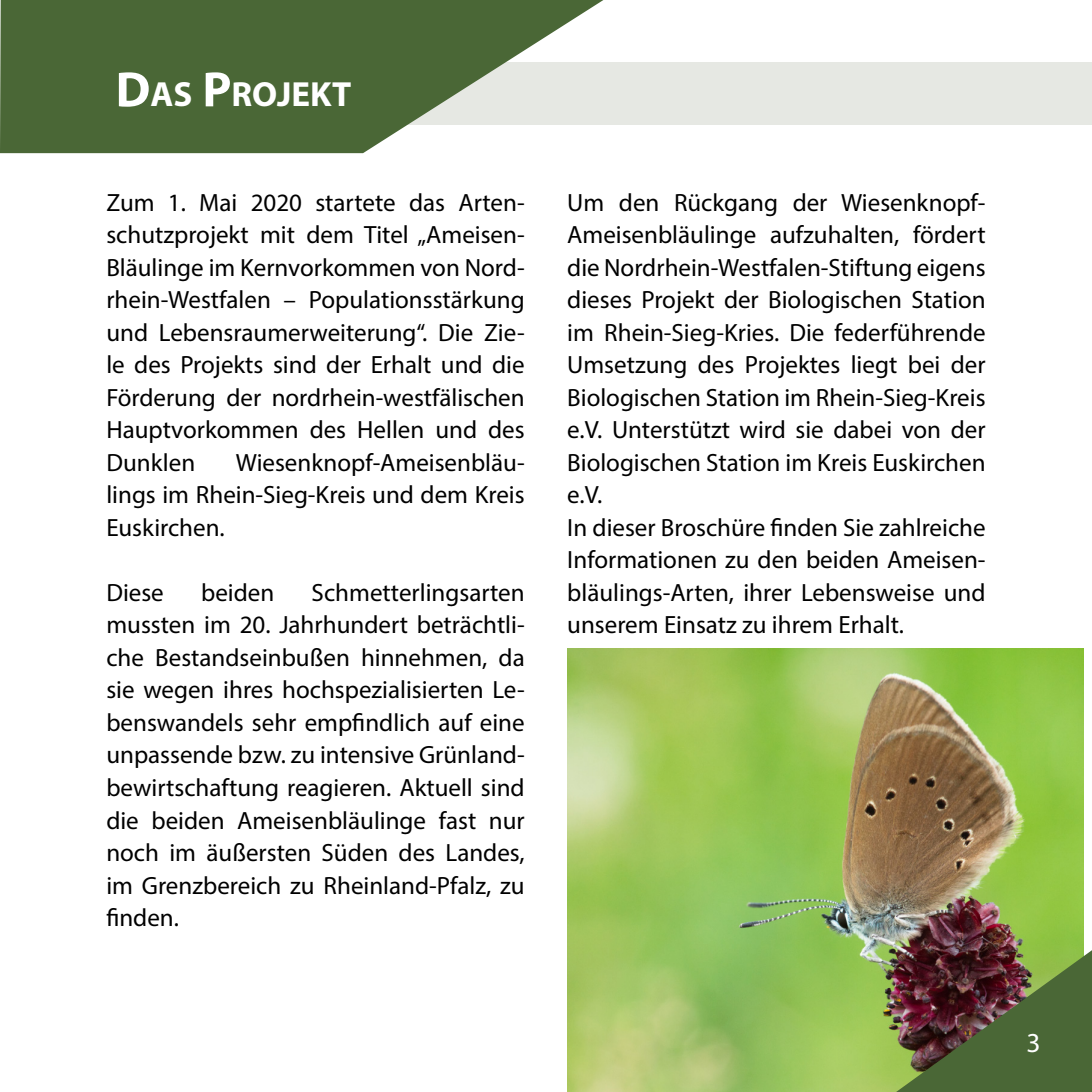
<style>
.page{position:relative;width:1092px;height:1092px;background:#fff}
.page>*{position:absolute;margin:0;border:0;box-sizing:border-box;transform-origin:0 0}
.Überschrift_Links{font:700 35px "Myriad Pro";color:#fff}
.Inhaltsverzeichnis{font:27.5px "Myriad Pro";color:#fff}
.Text{font:25px/32.5px "Myriad Pro";color:#000;text-align:justify}
.s1{font-size:50px}
</style>
<div class="page">
<img style="left:567px;top:648px;width:516px;height:443px">
<div style="left:137px;top:62px;width:954px;height:62px;background:#e6e8e3"></div>
<svg style="left:0;top:0;width:603px;height:153px;fill:#4a6736"></svg>
<img style="left:896px;top:950px;width:195px;height:141px">
<p class="Überschrift_Links" style="left:116px;top:72px;width:237px"><span class="s1">D</span>AS <span class="s1">P</span>ROJEKT</p>
<p class="Text" style="left:106px;top:185px;width:420px">Zum 1. Mai 2020 startete das Arten&shy;schutzprojekt mit dem Titel „Ameisen-Bläulinge im Kernvorkommen von Nord&shy;rhein-Westfalen – Populationsstärkung und Lebensraumerweiterung“. Die Zie&shy;le des Projekts sind der Erhalt und die Förderung der nordrhein-westfälischen Hauptvorkommen des Hellen und des Dunklen</p>
<p class="Text" style="left:106px;top:445px;width:420px;text-indent:129px">Wiesenknopf-Ameisenbläu&shy;lings im Rhein-Sieg-Kreis und dem Kreis Euskirchen.</p>
<p class="Text" style="left:106px;top:575px;width:420px;text-indent:205px">Schmetterlingsarten mussten im 20. Jahrhundert beträchtli&shy;che Bestandseinbußen hinnehmen, da sie wegen ihres hochspezialisierten Le&shy;benswandels sehr empfindlich auf eine unpassende bzw. zu intensive Grünland&shy;bewirtschaftung reagieren. Aktuell sind die beiden Ameisenbläulinge fast nur noch im äußersten Süden des Landes, im Grenzbereich zu Rheinland-Pfalz, zu finden.</p>
<p class="Text" style="left:106px;top:575px;width:59px">Diese</p>
<p class="Text" style="left:201px;top:575px;width:75px">beiden</p>
<p class="Text" style="left:567px;top:185px;width:420px">Um den Rückgang der Wiesenknopf-Ameisenbläulinge aufzuhalten, fördert die Nordrhein-Westfalen-Stiftung eigens dieses Projekt der Biologischen Station im Rhein-Sieg-Kries. Die federführende Umsetzung des Projektes liegt bei der Biologischen Station im Rhein-Sieg-Kreis e.V. Unterstützt wird sie dabei von der Biologischen Station im Kreis Euskirchen e.V.</p>
<p class="Text" style="left:567px;top:510px;width:420px">In dieser Broschüre finden Sie zahlreiche Informationen zu den beiden Ameisen&shy;bläulings-Arten, ihrer Lebensweise und unserem Einsatz zu ihrem Erhalt.</p>
<p class="Inhaltsverzeichnis" style="left:1026px;top:1026px;width:16px">3</p>
</div>
